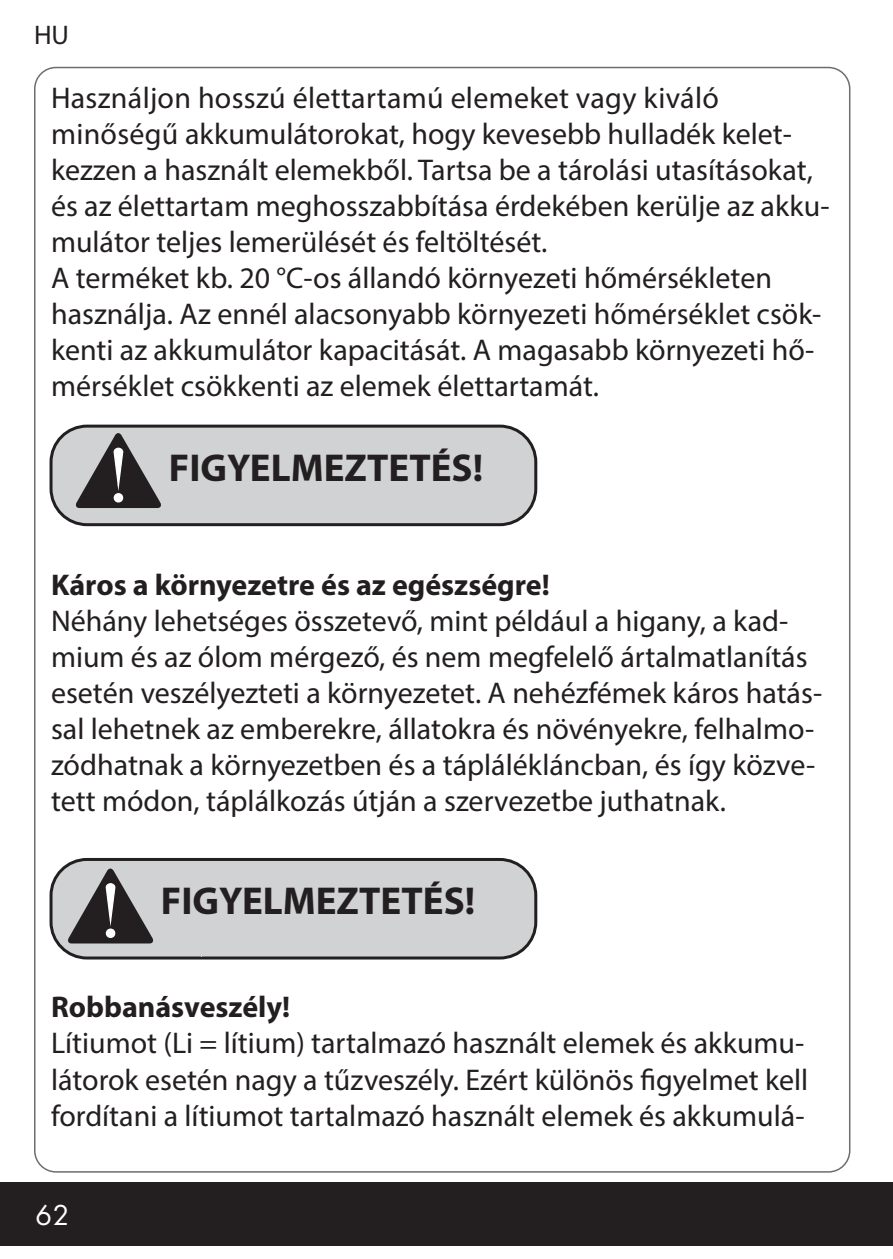
<style>
.page{position:relative;width:893px;height:1259px;background:#fff}
.page>*{position:absolute;margin:0;border:0;box-sizing:border-box;transform-origin:0 0}
.Warnung_neu{font:700 39px "Myriad Pro";color:#231f20}
.t1{font:30px/36px "Myriad Pro";color:#231f20}
.t2{font:700 30px "Myriad Pro";color:#231f20}
.t3{font:30px "Futura";color:#fff}
.t4{font:27px "Myriad Pro";color:#231f20}
</style>
<div class="page">
<div style="left:0;top:1182px;width:892px;height:64px;background:#231f20"></div>
<div style="left:51px;top:426px;width:485px;height:99px;background:#d1d2d4;border-radius:36px"></div>
<div style="left:50px;top:424px;width:487px;height:102px;border:3px solid #231f20;border-radius:36px"></div>
<div style="left:51px;top:859px;width:485px;height:99px;background:#d1d2d4;border-radius:36px"></div>
<div style="left:50px;top:858px;width:487px;height:101px;border:3px solid #231f20;border-radius:36px"></div>
<svg style="left:76px;top:433px;width:85px;height:75px"></svg>
<svg style="left:68px;top:868px;width:85px;height:75px"></svg>
<p class="t4" style="left:34px;top:18px;width:37px">HU</p>
<p class="t1" style="left:51px;top:79px;width:780px">Használjon hosszú élettartamú elemeket vagy kiváló minőségű akkumulátorokat, hogy kevesebb hulladék kelet&shy;kezzen a használt elemekből. Tartsa be a tárolási utasításokat, és az élettartam meghosszabbítása érdekében kerülje az akku&shy;mulátor teljes lemerülését és feltöltését.</p>
<p class="t1" style="left:51px;top:259px;width:772px">A terméket kb. 20 °C-os állandó környezeti hőmérsékleten használja. Az ennél alacsonyabb környezeti hőmérséklet csök&shy;kenti az akkumulátor kapacitását. A magasabb környezeti hő&shy;mérséklet csökkenti az elemek élettartamát.</p>
<p class="Warnung_neu" style="left:169px;top:442px;width:316px">FIGYELMEZTETÉS!</p>
<p class="t2" style="left:51px;top:565px;width:500px">Káros a környezetre és az egészségre!</p>
<p class="t1" style="left:51px;top:602px;width:773px">Néhány lehetséges összetevő, mint például a higany, a kad&shy;mium és az ólom mérgező, és nem megfelelő ártalmatlanítás esetén veszélyezteti a környezetet. A nehézfémek káros hatás&shy;sal lehetnek az emberekre, állatokra és növényekre, felhalmo&shy;zódhatnak a környezetben és a táplálékláncban, és így közve&shy;tett módon, táplálkozás útján a szervezetbe juthatnak.</p>
<p class="Warnung_neu" style="left:161px;top:875px;width:316px">FIGYELMEZTETÉS!</p>
<p class="t2" style="left:51px;top:987px;width:241px">Robbanásveszély!</p>
<p class="t1" style="left:51px;top:1025px;width:759px">Lítiumot (Li = lítium) tartalmazó használt elemek és akkumu&shy;látorok esetén nagy a tűzveszély. Ezért különös figyelmet kell fordítani a lítiumot tartalmazó használt elemek és akkumulá-</p>
<p class="t3" style="left:35px;top:1197px;width:36px">62</p>
</div>
